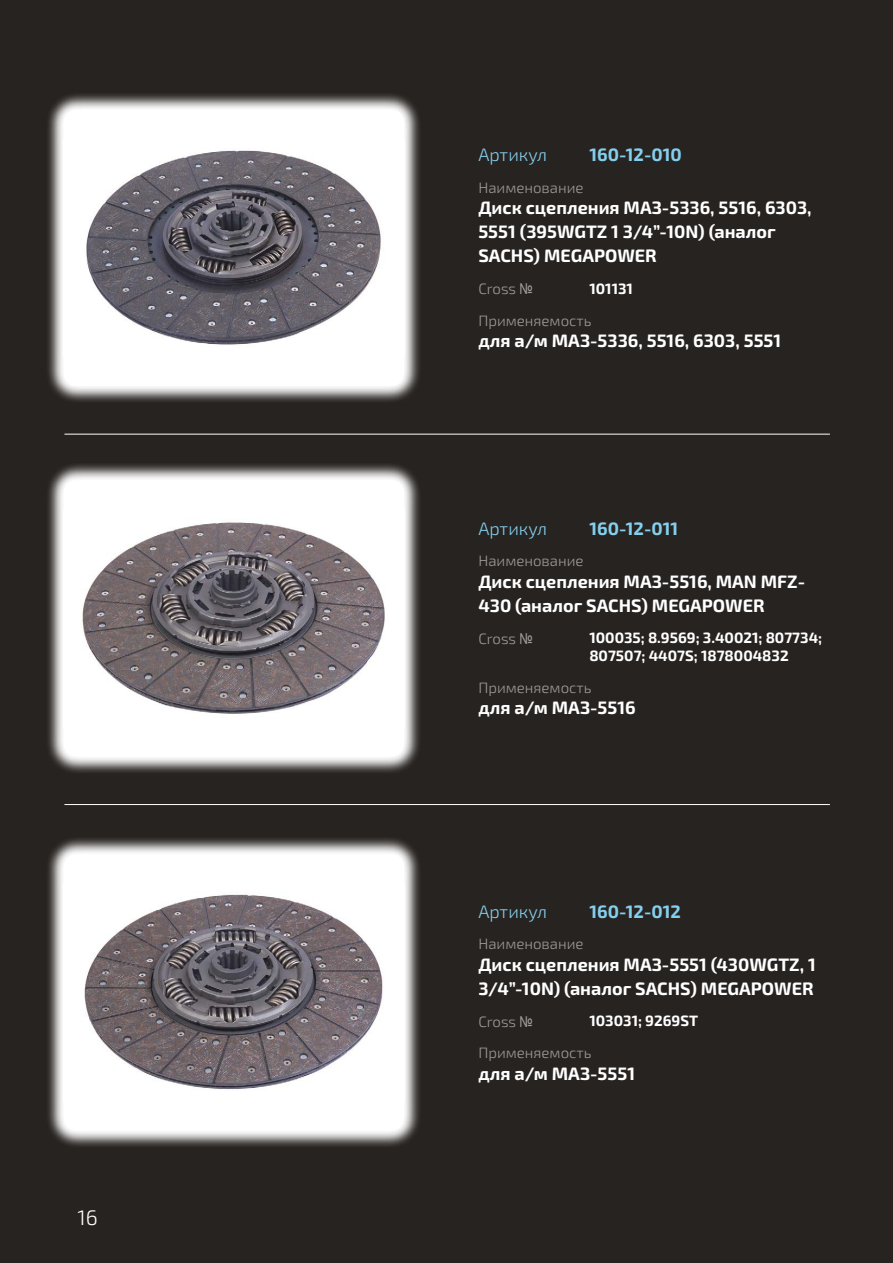
<style>
.page{position:relative;width:893px;height:1263px;background:#272320}
.page>*{position:absolute;margin:0;border:0;box-sizing:border-box;transform-origin:0 0}
.t1{font:300 21px "Exo 2.0";color:#fff}
.t2{font:700 18px/24px "Exo 2.0";color:#fff}
.t3{font:700 18px "Exo 2.0";color:#84cfed}
.t4{font:300 18px "Exo 2.0";color:#84cfed}
.t5{font:300 15px "Exo 2.0";color:#9d9d9c}
.t6{font:700 15px/18px "Exo 2.0";color:#fff}
.s1{font-family:"Arial Narrow";font-weight:400}
</style>
<div class="page">
<hr style="left:64px;top:434px;width:766px;height:1px;background:#fff">
<hr style="left:64px;top:804px;width:766px;height:1px;background:#fff">
<svg style="left:48px;top:94px;width:371px;height:308px;background:#959392"></svg>
<div style="left:64px;top:110px;width:340px;height:276px;background:#fff;border-radius:13px"></div>
<img style="left:86px;top:150px;width:295px;height:195px">
<svg style="left:48px;top:464px;width:371px;height:308px;background:#989695"></svg>
<div style="left:64px;top:480px;width:340px;height:276px;background:#fff;border-radius:13px"></div>
<img style="left:82px;top:522px;width:303px;height:192px">
<svg style="left:48px;top:838px;width:371px;height:308px;background:#989695"></svg>
<div style="left:64px;top:854px;width:340px;height:276px;background:#fff;border-radius:13px"></div>
<img style="left:84px;top:894px;width:299px;height:196px">
<p class="t1" style="left:78px;top:1205px;width:22px">16</p>
<p class="t4" style="left:478px;top:144px;width:70px">Артикул</p>
<p class="t3" style="left:589px;top:144px;width:94px">160-12-010</p>
<p class="t5" style="left:478px;top:179px;width:107px">Наименование</p>
<p class="t2" style="left:478px;top:196px;width:335px">Диск сцепления МАЗ-5336, 5516, 6303,<br>5551 (395WGTZ 1 3/4”-10N) (аналог<br>SACHS) MEGAPOWER</p>
<p class="t5" style="left:478px;top:280px;width:56px">Cross <span class="s1">№</span></p>
<p class="t6" style="left:589px;top:280px;width:45px">101131</p>
<p class="t5" style="left:478px;top:312px;width:115px">Применяемость</p>
<p class="t2" style="left:478px;top:329px;width:304px">для а/м МАЗ-5336, 5516, 6303, 5551</p>
<p class="t4" style="left:478px;top:518px;width:70px">Артикул</p>
<p class="t3" style="left:589px;top:518px;width:90px">160-12-011</p>
<p class="t5" style="left:478px;top:552px;width:107px">Наименование</p>
<p class="t2" style="left:478px;top:570px;width:328px">Диск сцепления МАЗ-5516, MAN MFZ-<br>430 (аналог SACHS) MEGAPOWER</p>
<p class="t5" style="left:478px;top:630px;width:56px">Cross <span class="s1">№</span></p>
<p class="t6" style="left:589px;top:629px;width:234px">100035; 8.9569; 3.40021; 807734;<br>807507; 4407S; 1878004832</p>
<p class="t5" style="left:478px;top:679px;width:115px">Применяемость</p>
<p class="t2" style="left:478px;top:696px;width:159px">для а/м МАЗ-5516</p>
<p class="t4" style="left:478px;top:901px;width:70px">Артикул</p>
<p class="t3" style="left:589px;top:900px;width:93px">160-12-012</p>
<p class="t5" style="left:478px;top:935px;width:107px">Наименование</p>
<p class="t2" style="left:478px;top:952px;width:339px">Диск сцепления МАЗ-5551 (430WGTZ, 1<br>3/4”-10N) (аналог SACHS) MEGAPOWER</p>
<p class="t5" style="left:478px;top:1013px;width:56px">Cross <span class="s1">№</span></p>
<p class="t6" style="left:589px;top:1012px;width:110px">103031; 9269ST</p>
<p class="t5" style="left:478px;top:1044px;width:115px">Применяемость</p>
<p class="t2" style="left:478px;top:1062px;width:158px">для а/м МАЗ-5551</p>
</div>
